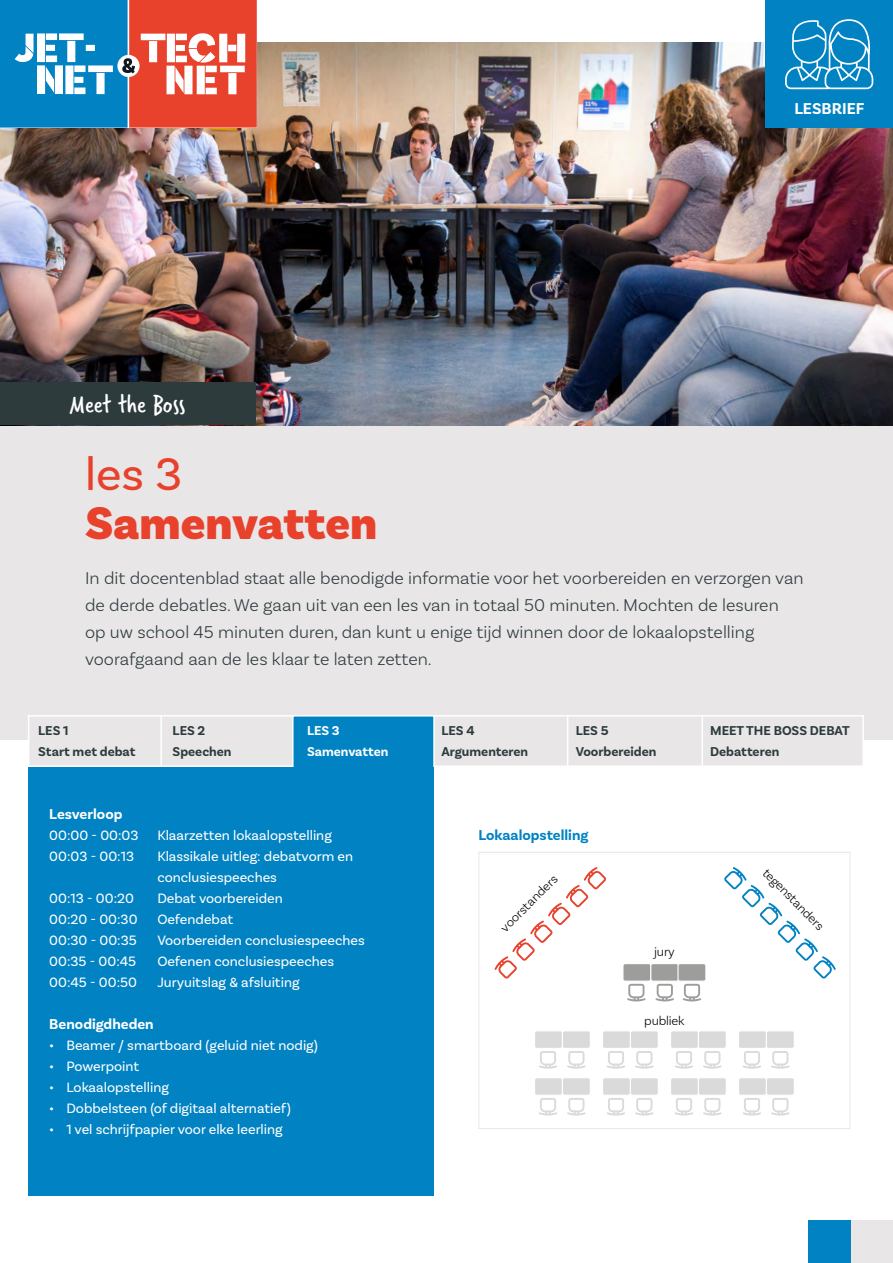
<style>
.page{position:relative;width:893px;height:1263px;background:#fff}
.page>*{position:absolute;margin:0;border:0;box-sizing:border-box;transform-origin:0 0}
.JP-WP_titel_klein{font:900 48px "Basic Sans";letter-spacing:-.005em;color:#e8412c}
.JP-WP_titel_klein-2{font:48px "Basic Sans";color:#e8412c}
.JT_schema_kop{font:27px "Verveine";color:#fff}
.JT-intro{font:300 18px/27px "Basic Sans";color:#2d3b3d}
.JT-Plat{font:700 16.5px "Basic Sans";color:#fff}
.JT-Kaderkop{font:700 15px "Basic Sans";color:#fff}
.JT-tussenkop{font:700 15px "Basic Sans";color:#0082c3}
.JT_kadertekst_plat{font:14.25px/21px "Basic Sans";color:#fff}
.t1{font:700 13.5px "Basic Sans";color:#2c3b3d}
.t2{font:700 13.5px "Basic Sans";color:#fff}
.t3{font:300 13.05px "Basic Sans";letter-spacing:-.015em;color:#000}
</style>
<div class="page">
<div style="left:0;top:43px;width:893px;height:697px;background:#e9e6e7"></div>
<img style="left:0;top:43px;width:893px;height:382px">
<svg style="left:0;top:0;width:257px;height:128px;background:#8a7e91"></svg>
<div style="left:0;top:383px;width:255px;height:42px;background:#2d3b3d"></div>
<div style="left:850px;top:1220px;width:43px;height:43px;background:#e9e6e7"></div>
<div style="left:808px;top:1220px;width:42px;height:43px;background:#0082c3"></div>
<div style="left:765px;top:0;width:128px;height:128px;background:#0082c3"></div>
<svg style="left:785px;top:19px;width:88px;height:70px"></svg>
<svg style="left:724px;top:867px;width:112px;height:111px"></svg>
<svg style="left:494px;top:867px;width:112px;height:111px"></svg>
<svg style="left:627px;top:984px;width:19px;height:17px"></svg>
<svg style="left:655px;top:984px;width:19px;height:17px"></svg>
<div style="left:623px;top:963px;width:28px;height:18px;background:#9d9d9c;border-radius:2px"></div>
<div style="left:622px;top:963px;width:29px;height:19px;border:1px solid #fff;border-radius:2px"></div>
<div style="left:651px;top:963px;width:28px;height:18px;background:#9d9d9c;border-radius:2px"></div>
<div style="left:650px;top:963px;width:29px;height:19px;border:1px solid #fff;border-radius:2px"></div>
<svg style="left:683px;top:984px;width:18px;height:17px"></svg>
<div style="left:678px;top:963px;width:28px;height:18px;background:#9d9d9c;border-radius:2px"></div>
<div style="left:677px;top:963px;width:29px;height:19px;border:1px solid #fff;border-radius:2px"></div>
<svg style="left:539px;top:1098px;width:18px;height:17px"></svg>
<svg style="left:567px;top:1098px;width:19px;height:17px"></svg>
<div style="left:535px;top:1078px;width:27px;height:17px;background:#dadada;border-radius:2px"></div>
<div style="left:534px;top:1077px;width:29px;height:19px;border:1px solid #fff;border-radius:2px"></div>
<div style="left:562px;top:1078px;width:28px;height:17px;background:#dadada;border-radius:2px"></div>
<div style="left:562px;top:1077px;width:29px;height:19px;border:1px solid #fff;border-radius:2px"></div>
<svg style="left:607px;top:1098px;width:18px;height:17px"></svg>
<svg style="left:635px;top:1098px;width:19px;height:17px"></svg>
<div style="left:602px;top:1078px;width:28px;height:17px;background:#dadada;border-radius:2px"></div>
<div style="left:602px;top:1077px;width:29px;height:19px;border:1px solid #fff;border-radius:2px"></div>
<div style="left:630px;top:1078px;width:28px;height:17px;background:#dadada;border-radius:2px"></div>
<div style="left:630px;top:1077px;width:29px;height:19px;border:1px solid #fff;border-radius:2px"></div>
<svg style="left:675px;top:1098px;width:18px;height:17px"></svg>
<svg style="left:703px;top:1098px;width:19px;height:17px"></svg>
<div style="left:670px;top:1078px;width:28px;height:17px;background:#dadada;border-radius:2px"></div>
<div style="left:670px;top:1077px;width:29px;height:19px;border:1px solid #fff;border-radius:2px"></div>
<div style="left:698px;top:1078px;width:28px;height:17px;background:#dadada;border-radius:2px"></div>
<div style="left:698px;top:1077px;width:29px;height:19px;border:1px solid #fff;border-radius:2px"></div>
<svg style="left:743px;top:1098px;width:18px;height:17px"></svg>
<svg style="left:771px;top:1098px;width:19px;height:17px"></svg>
<div style="left:738px;top:1078px;width:28px;height:17px;background:#dadada;border-radius:2px"></div>
<div style="left:738px;top:1077px;width:29px;height:19px;border:1px solid #fff;border-radius:2px"></div>
<div style="left:766px;top:1078px;width:28px;height:17px;background:#dadada;border-radius:2px"></div>
<div style="left:766px;top:1077px;width:29px;height:19px;border:1px solid #fff;border-radius:2px"></div>
<svg style="left:539px;top:1051px;width:18px;height:18px"></svg>
<svg style="left:567px;top:1051px;width:19px;height:18px"></svg>
<div style="left:535px;top:1031px;width:27px;height:17px;background:#dadada;border-radius:2px"></div>
<div style="left:534px;top:1030px;width:29px;height:19px;border:1px solid #fff;border-radius:2px"></div>
<div style="left:562px;top:1031px;width:28px;height:17px;background:#dadada;border-radius:2px"></div>
<div style="left:562px;top:1030px;width:29px;height:19px;border:1px solid #fff;border-radius:2px"></div>
<svg style="left:607px;top:1051px;width:18px;height:18px"></svg>
<svg style="left:635px;top:1051px;width:19px;height:18px"></svg>
<div style="left:602px;top:1031px;width:28px;height:17px;background:#dadada;border-radius:2px"></div>
<div style="left:602px;top:1030px;width:29px;height:19px;border:1px solid #fff;border-radius:2px"></div>
<div style="left:630px;top:1031px;width:28px;height:17px;background:#dadada;border-radius:2px"></div>
<div style="left:630px;top:1030px;width:29px;height:19px;border:1px solid #fff;border-radius:2px"></div>
<svg style="left:675px;top:1051px;width:18px;height:18px"></svg>
<svg style="left:703px;top:1051px;width:19px;height:18px"></svg>
<div style="left:670px;top:1031px;width:28px;height:17px;background:#dadada;border-radius:2px"></div>
<div style="left:670px;top:1030px;width:29px;height:19px;border:1px solid #fff;border-radius:2px"></div>
<div style="left:698px;top:1031px;width:28px;height:17px;background:#dadada;border-radius:2px"></div>
<div style="left:698px;top:1030px;width:29px;height:19px;border:1px solid #fff;border-radius:2px"></div>
<svg style="left:743px;top:1051px;width:18px;height:18px"></svg>
<svg style="left:771px;top:1051px;width:19px;height:18px"></svg>
<div style="left:738px;top:1031px;width:28px;height:17px;background:#dadada;border-radius:2px"></div>
<div style="left:738px;top:1030px;width:29px;height:19px;border:1px solid #fff;border-radius:2px"></div>
<div style="left:766px;top:1031px;width:28px;height:17px;background:#dadada;border-radius:2px"></div>
<div style="left:766px;top:1030px;width:29px;height:19px;border:1px solid #fff;border-radius:2px"></div>
<div style="left:478px;top:852px;width:372px;height:277px;border:1px solid #e9e6e7"></div>
<svg style="left:28px;top:715px;width:836px;height:64px"></svg>
<div style="left:28px;top:767px;width:405px;height:429px;background:#0082c3"></div>
<p class="JT_schema_kop" style="left:70px;top:386px;width:117px">Meet the Boss</p>
<p class="JP-WP_titel_klein-2" style="left:85px;top:445px;width:99px">les 3</p>
<p class="JP-WP_titel_klein" style="left:85px;top:494px;width:294px">Samenvatten</p>
<p class="JT-Plat" style="left:794px;top:98px;width:72px">LESBRIEF</p>
<p class="JT-intro" style="left:85px;top:564px;width:720px">In dit docentenblad staat alle benodigde informatie voor het voorbereiden en verzorgen van de derde debatles. We gaan uit van een les van in totaal 50 minuten. Mochten de lesuren op uw school 45 minuten duren, dan kunt u enige tijd winnen door de lokaalopstelling voorafgaand aan de les klaar te laten zetten.</p>
<p class="t1" style="left:38px;top:722px;width:32px">LES 1</p>
<p class="t1" style="left:38px;top:743px;width:99px">Start met debat</p>
<p class="t1" style="left:173px;top:722px;width:34px">LES 2</p>
<p class="t1" style="left:173px;top:743px;width:60px">Speechen</p>
<p class="t2" style="left:307px;top:722px;width:34px">LES 3</p>
<p class="t2" style="left:307px;top:743px;width:83px">Samenvatten</p>
<p class="t1" style="left:441px;top:722px;width:35px">LES 4</p>
<p class="t1" style="left:441px;top:743px;width:88px">Argumenteren</p>
<p class="t1" style="left:576px;top:722px;width:34px">LES 5</p>
<p class="t1" style="left:576px;top:743px;width:82px">Voorbereiden</p>
<p class="t1" style="left:710px;top:722px;width:141px">MEET THE BOSS DEBAT</p>
<p class="t1" style="left:710px;top:743px;width:71px">Debatteren</p>
<p class="JT-Kaderkop" style="left:49px;top:805px;width:75px">Lesverloop</p>
<p class="JT_kadertekst_plat" style="left:49px;top:825px;width:91px">00:00 - 00:03</p>
<p class="JT_kadertekst_plat" style="left:157px;top:825px;width:176px">Klaarzetten lokaalopstelling</p>
<p class="JT_kadertekst_plat" style="left:49px;top:846px;width:86px">00:03 - 00:13</p>
<p class="JT_kadertekst_plat" style="left:157px;top:846px;width:197px">Klassikale uitleg: debatvorm en conclusiespeeches</p>
<p class="JT_kadertekst_plat" style="left:49px;top:888px;width:86px">00:13 - 00:20</p>
<p class="JT_kadertekst_plat" style="left:157px;top:888px;width:127px">Debat voorbereiden</p>
<p class="JT_kadertekst_plat" style="left:49px;top:909px;width:90px">00:20 - 00:30</p>
<p class="JT_kadertekst_plat" style="left:157px;top:909px;width:77px">Oefendebat</p>
<p class="JT_kadertekst_plat" style="left:49px;top:930px;width:89px">00:30 - 00:35</p>
<p class="JT_kadertekst_plat" style="left:157px;top:930px;width:209px">Voorbereiden conclusiespeeches</p>
<p class="JT_kadertekst_plat" style="left:49px;top:951px;width:88px">00:35 - 00:45</p>
<p class="JT_kadertekst_plat" style="left:157px;top:951px;width:178px">Oefenen conclusiespeeches</p>
<p class="JT_kadertekst_plat" style="left:49px;top:972px;width:89px">00:45 - 00:50</p>
<p class="JT_kadertekst_plat" style="left:157px;top:972px;width:144px">Juryuitslag &amp; afsluiting</p>
<p class="JT-Kaderkop" style="left:49px;top:1015px;width:106px">Benodigdheden</p>
<p class="JT_kadertekst_plat" style="left:49px;top:1035px;width:270px">• Beamer / smartboard (geluid niet nodig)</p>
<p class="JT_kadertekst_plat" style="left:49px;top:1056px;width:91px">• Powerpoint</p>
<p class="JT_kadertekst_plat" style="left:49px;top:1077px;width:121px">• Lokaalopstelling</p>
<p class="JT_kadertekst_plat" style="left:49px;top:1098px;width:243px">• Dobbelsteen (of digitaal alternatief)</p>
<p class="JT_kadertekst_plat" style="left:49px;top:1119px;width:235px">• 1 vel schrijfpapier voor elke leerling</p>
<p class="JT-tussenkop" style="left:478px;top:826px;width:112px">Lokaalopstelling</p>
<p class="t3" style="left:497px;top:924px;width:77px;rotate:-45deg">voorstanders</p>
<p class="t3" style="left:770px;top:865px;width:82px;rotate:45deg">tegenstanders</p>
<p class="t3" style="left:654px;top:944px;width:22px">jury</p>
<p class="t3" style="left:644px;top:1012px;width:42px">publiek</p>
</div>
